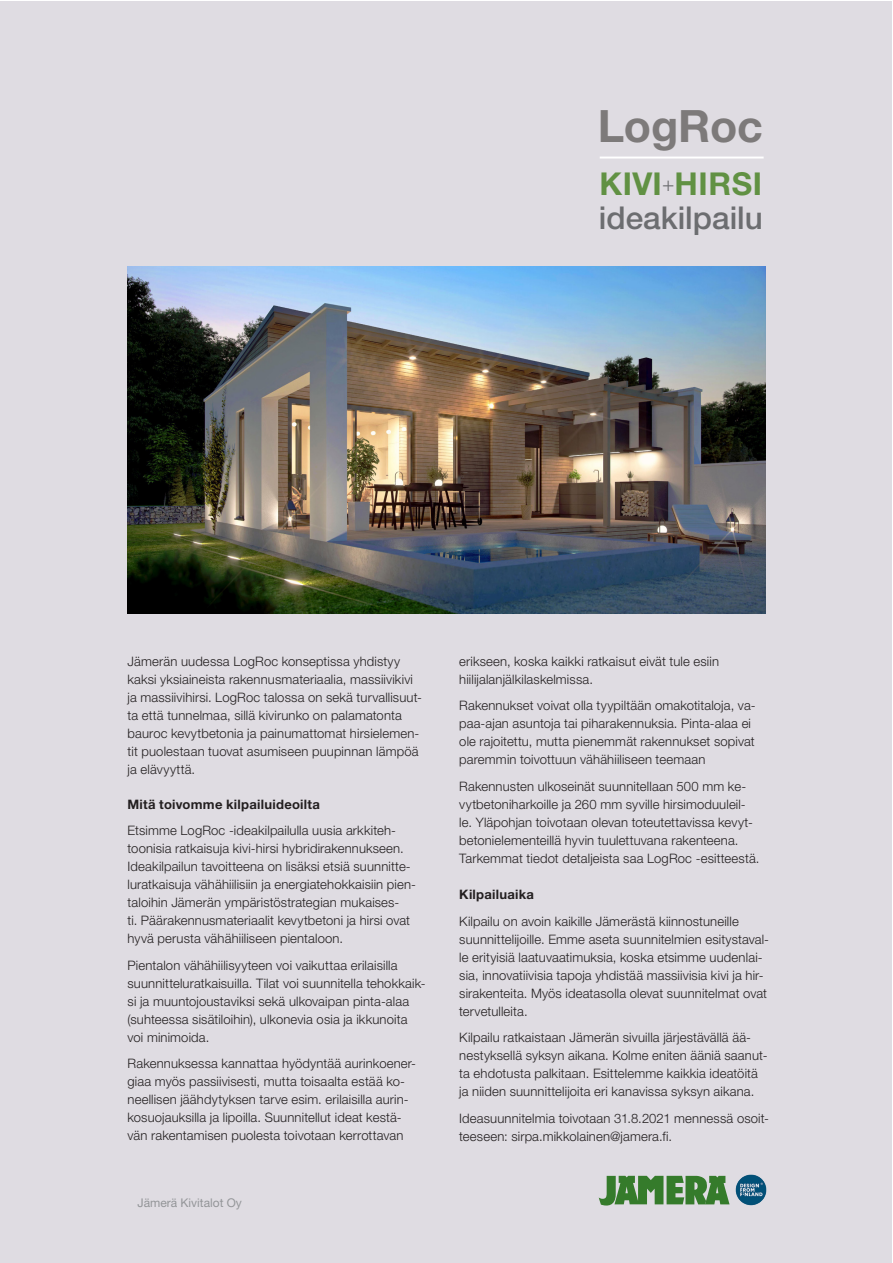
<style>
.page{position:relative;width:893px;height:1263px;background:#fff}
.page>*{position:absolute;margin:0;border:0;box-sizing:border-box;transform-origin:0 0}
.neliöt{font:700 44.7px "Helvetica Neue LT Pro";letter-spacing:-.005em;color:#7d7a7a}
.t1{font:500 31.5px "Helvetica Neue LT Pro";color:#6c6d70}
.t2{font:700 31.5px "Helvetica Neue LT Pro";letter-spacing:.02em;color:#619143}
.Leipis{font:300 13.05px/18px "Helvetica Neue LT Pro";letter-spacing:.01em;color:#231f20}
.Leipis-2{font:700 13.05px "Helvetica Neue LT Pro";letter-spacing:.02em;color:#231f20}
.t3{font:12px "Helvetica Neue LT Pro";color:#939598}
.s1{font-weight:300;font-size:20.55px;color:#6c6d70}
</style>
<div class="page">
<div style="left:1px;top:1px;width:891px;height:1261px;background:#dfdce2"></div>
<img style="left:735px;top:1175px;width:31px;height:31px">
<svg style="left:599px;top:1176px;width:130px;height:30px"></svg>
<hr style="left:600px;top:157px;width:164px;height:2px;background:#fff">
<img style="left:128px;top:266px;width:637px;height:347px">
<p class="neliöt" style="left:598px;top:97px;width:166px">LogRoc</p>
<p class="t2" style="left:600px;top:164px;width:164px">KIVI<span class="s1">+</span>HIRSI</p>
<p class="t1" style="left:599px;top:199px;width:165px">ideakilpailu</p>
<p class="Leipis" style="left:128px;top:652px;width:296px">Jämerän uudessa LogRoc konseptissa yhdistyy kaksi yksiaineista rakennusmateriaalia, massiivikivi ja massiivihirsi. LogRoc talossa on sekä turvallisuut&shy;ta että tunnelmaa, sillä kivirunko on palamatonta bauroc kevytbetonia ja painumattomat hirsielemen&shy;tit puolestaan tuovat asumiseen puupinnan lämpöä ja elävyyttä.</p>
<p class="Leipis-2" style="left:128px;top:796px;width:194px">Mitä toivomme kilpailuideoilta</p>
<p class="Leipis" style="left:128px;top:821px;width:290px">Etsimme LogRoc -ideakilpailulla uusia arkkiteh&shy;toonisia ratkaisuja kivi-hirsi hybridirakennukseen.<br>Ideakilpailun tavoitteena on lisäksi etsiä suunnitte&shy;luratkaisuja vähähiilisiin ja energiatehokkaisiin pien&shy;taloihin Jämerän ympäristöstrategian mukaises-<br>ti. Päärakennusmateriaalit kevytbetoni ja hirsi ovat hyvä perusta vähähiiliseen pientaloon.</p>
<p class="Leipis" style="left:128px;top:956px;width:299px">Pientalon vähähiilisyyteen voi vaikuttaa erilaisilla suunnitteluratkaisuilla. Tilat voi suunnitella tehokkaik&shy;si ja muuntojoustaviksi sekä ulkovaipan pinta-alaa (suhteessa sisätiloihin), ulkonevia osia ja ikkunoita voi minimoida.</p>
<p class="Leipis" style="left:128px;top:1054px;width:290px">Rakennuksessa kannattaa hyödyntää aurinkoener&shy;giaa myös passiivisesti, mutta toisaalta estää ko&shy;neellisen jäähdytyksen tarve esim. erilaisilla aurin&shy;kosuojauksilla ja lipoilla. Suunnitellut ideat kestä&shy;vän rakentamisen puolesta toivotaan kerrottavan</p>
<p class="t3" style="left:137px;top:1196px;width:106px">Jämerä Kivitalot Oy</p>
<p class="Leipis" style="left:459px;top:652px;width:261px">erikseen, koska kaikki ratkaisut eivät tule esiin hiilijalanjälkilaskelmissa.</p>
<p class="Leipis" style="left:459px;top:696px;width:298px">Rakennukset voivat olla tyypiltään omakotitaloja, va&shy;paa-ajan asuntoja tai piharakennuksia. Pinta-alaa ei ole rajoitettu, mutta pienemmät rakennukset sopivat paremmin toivottuun vähähiiliseen teemaan</p>
<p class="Leipis" style="left:459px;top:777px;width:302px">Rakennusten ulkoseinät suunnitellaan 500 mm ke&shy;vytbetoniharkoille ja 260 mm syville hirsimoduuleil&shy;le. Yläpohjan toivotaan olevan toteutettavissa kevyt&shy;betonielementeillä hyvin tuulettuvana rakenteena.<br>Tarkemmat tiedot detaljeista saa LogRoc -esitteestä.</p>
<p class="Leipis-2" style="left:459px;top:886px;width:76px">Kilpailuaika</p>
<p class="Leipis" style="left:459px;top:911px;width:311px">Kilpailu on avoin kaikille Jämerästä kiinnostuneille suunnittelijoille. Emme aseta suunnitelmien esitystaval&shy;le erityisiä laatuvaatimuksia, koska etsimme uudenlai&shy;sia, innovatiivisia tapoja yhdistää massiivisia kivi ja hir&shy;sirakenteita. Myös ideatasolla olevat suunnitelmat ovat tervetulleita.</p>
<p class="Leipis" style="left:459px;top:1028px;width:310px">Kilpailu ratkaistaan Jämerän sivuilla järjestävällä ää&shy;nestyksellä syksyn aikana. Kolme eniten ääniä saanut&shy;ta ehdotusta palkitaan. Esittelemme kaikkia ideatöitä ja niiden suunnittelijoita eri kanavissa syksyn aikana.</p>
<p class="Leipis" style="left:459px;top:1108px;width:311px">Ideasuunnitelmia toivotaan 31.8.2021 mennessä osoit&shy;teeseen: sirpa.mikkolainen@jamera.fi.</p>
</div>
